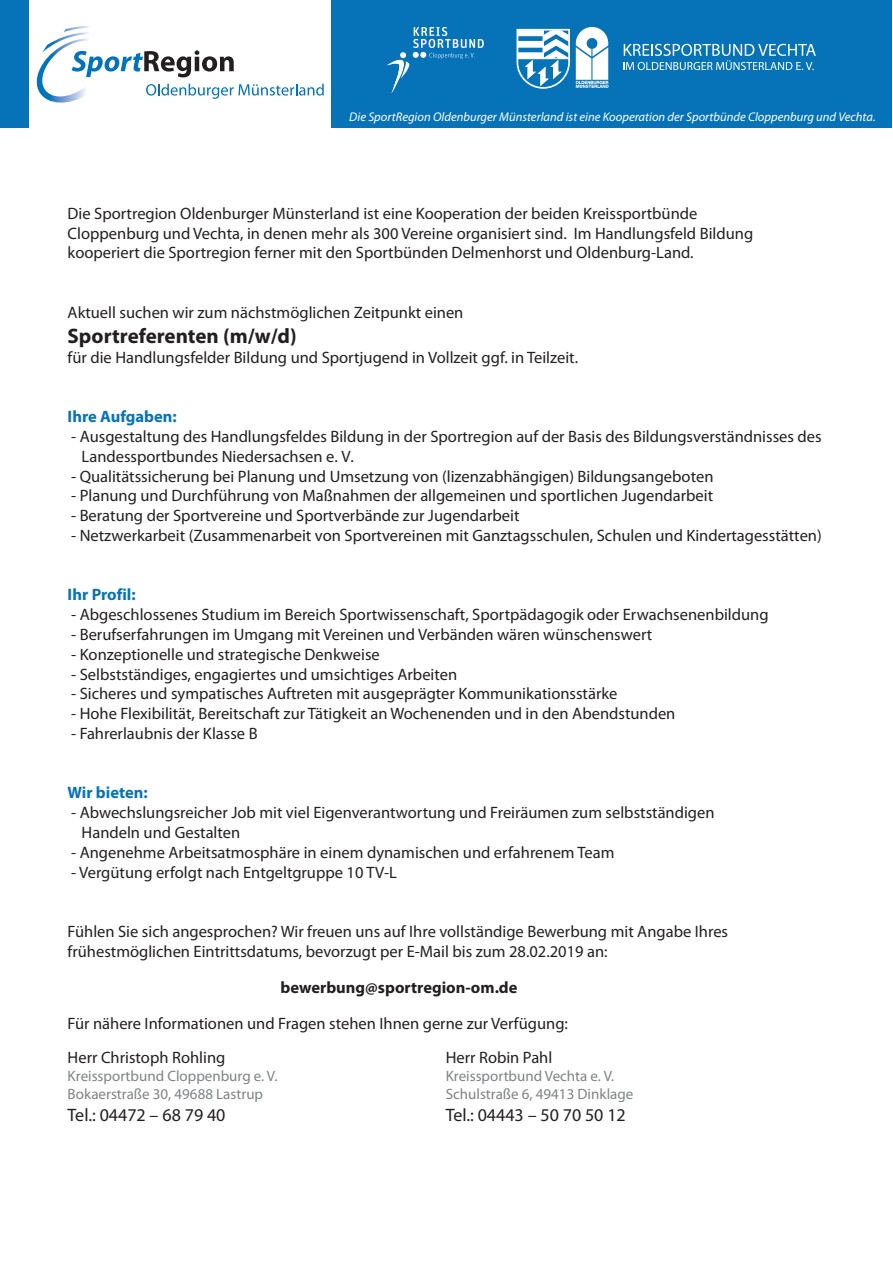
<style>
.page{position:relative;width:893px;height:1263px;background:#fff}
.page>*{position:absolute;margin:0;border:0;box-sizing:border-box;transform-origin:0 0}
.t1{font:700 21px "Myriad Pro";color:#231f20}
.t2{font:18px "Myriad Pro";color:#231f20}
.t3{font:16.5px/19.8px "Myriad Pro";color:#231f20}
.t4{font:700 16.5px "Myriad Pro";color:#0673b9}
.t5{font:700 16.5px "Myriad Pro";color:#231f20}
.t6{font:15px "Myriad Pro";color:#808285}
.t7{font:italic 12.6px "Myriad Pro";color:#fff}
</style>
<div class="page">
<div style="left:0;top:0;width:892px;height:128px;background:#0673b9"></div>
<div style="left:29px;top:0;width:302px;height:128px;background:#fff"></div>
<svg style="left:36px;top:26px;width:288px;height:77px"></svg>
<svg style="left:387px;top:27px;width:97px;height:67px"></svg>
<svg style="left:516px;top:27px;width:93px;height:62px"></svg>
<svg style="left:623px;top:44px;width:193px;height:26px"></svg>
<p class="t7" style="left:349px;top:109px;width:528px">Die SportRegion Oldenburger Münsterland ist eine Kooperation der Sportbünde Cloppenburg und Vechta.</p>
<p class="t3" style="left:68px;top:203px;width:687px">Die Sportregion Oldenburger Münsterland ist eine Kooperation der beiden Kreissportbünde<br>Cloppenburg und Vechta, in denen mehr als 300 Vereine organisiert sind. Im Handlungsfeld Bildung kooperiert die Sportregion ferner mit den Sportbünden Delmenhorst und Oldenburg-Land.</p>
<p class="t3" style="left:68px;top:302px;width:397px">Aktuell suchen wir zum nächstmöglichen Zeitpunkt einen</p>
<p class="t1" style="left:68px;top:322px;width:231px">Sportreferenten (m/w/d)</p>
<p class="t3" style="left:68px;top:347px;width:512px">für die Handlungsfelder Bildung und Sportjugend in Vollzeit ggf. in Teilzeit.</p>
<p class="t4" style="left:68px;top:406px;width:111px">Ihre Aufgaben:</p>
<p class="t3" style="left:82px;top:426px;width:741px;text-indent:-10px">- Ausgestaltung des Handlungsfeldes Bildung in der Sportregion auf der Basis des Bildungsverständnisses des<br>Landessportbundes Niedersachsen e. V.</p>
<p class="t3" style="left:71px;top:466px;width:644px">- Qualitätssicherung bei Planung und Umsetzung von (lizenzabhängigen) Bildungsangeboten</p>
<p class="t3" style="left:71px;top:486px;width:643px">- Planung und Durchführung von Maßnahmen der allgemeinen und sportlichen Jugendarbeit</p>
<p class="t3" style="left:71px;top:505px;width:450px">- Beratung der Sportvereine und Sportverbände zur Jugendarbeit</p>
<p class="t3" style="left:71px;top:525px;width:752px">- Netzwerkarbeit (Zusammenarbeit von Sportvereinen mit Ganztagsschulen, Schulen und Kindertagesstätten)</p>
<p class="t4" style="left:68px;top:584px;width:70px">Ihr Profil:</p>
<p class="t3" style="left:71px;top:604px;width:699px">- Abgeschlossenes Studium im Bereich Sportwissenschaft, Sportpädagogik oder Erwachsenenbildung</p>
<p class="t3" style="left:71px;top:624px;width:583px">- Berufserfahrungen im Umgang mit Vereinen und Verbänden wären wünschenswert</p>
<p class="t3" style="left:71px;top:644px;width:310px">- Konzeptionelle und strategische Denkweise</p>
<p class="t3" style="left:71px;top:664px;width:388px">- Selbstständiges, engagiertes und umsichtiges Arbeiten</p>
<p class="t3" style="left:71px;top:684px;width:548px">- Sicheres und sympatisches Auftreten mit ausgeprägter Kommunikationsstärke</p>
<p class="t3" style="left:71px;top:703px;width:606px">- Hohe Flexibilität, Bereitschaft zur Tätigkeit an Wochenenden und in den Abendstunden</p>
<p class="t3" style="left:71px;top:723px;width:188px">- Fahrerlaubnis der Klasse B</p>
<p class="t4" style="left:68px;top:782px;width:82px">Wir bieten:</p>
<p class="t3" style="left:82px;top:802px;width:634px;text-indent:-10px">- Abwechslungsreicher Job mit viel Eigenverantwortung und Freiräumen zum selbstständigen<br>Handeln und Gestalten</p>
<p class="t3" style="left:71px;top:842px;width:545px">- Angenehme Arbeitsatmosphäre in einem dynamischen und erfahrenem Team</p>
<p class="t3" style="left:71px;top:862px;width:327px">- Vergütung erfolgt nach Entgeltgruppe 10 TV-L</p>
<p class="t3" style="left:68px;top:921px;width:662px">Fühlen Sie sich angesprochen? Wir freuen uns auf Ihre vollständige Bewerbung mit Angabe Ihres frühestmöglichen Eintrittsdatums, bevorzugt per E-Mail bis zum 28.02.2019 an:</p>
<p class="t5" style="left:281px;top:976px;width:238px">bewerbung@sportregion-om.de</p>
<p class="t3" style="left:68px;top:1006px;width:502px;line-height:34.2px">Für nähere Informationen und Fragen stehen Ihnen gerne zur Verfügung:<br>Herr Christoph Rohling</p>
<p class="t3" style="left:446px;top:1047px;width:108px">Herr Robin Pahl</p>
<p class="t6" style="left:68px;top:1067px;width:211px">Kreissportbund Cloppenburg e. V.</p>
<p class="t6" style="left:446px;top:1067px;width:170px">Kreissportbund Vechta e. V.</p>
<p class="t6" style="left:68px;top:1085px;width:197px">Bokaerstraße 30, 49688 Lastrup</p>
<p class="t6" style="left:446px;top:1085px;width:189px">Schulstraße 6, 49413 Dinklage</p>
<p class="t2" style="left:68px;top:1103px;width:159px">Tel.: 04472 – 68 79 40</p>
<p class="t2" style="left:446px;top:1103px;width:182px">Tel.: 04443 – 50 70 50 12</p>
</div>
